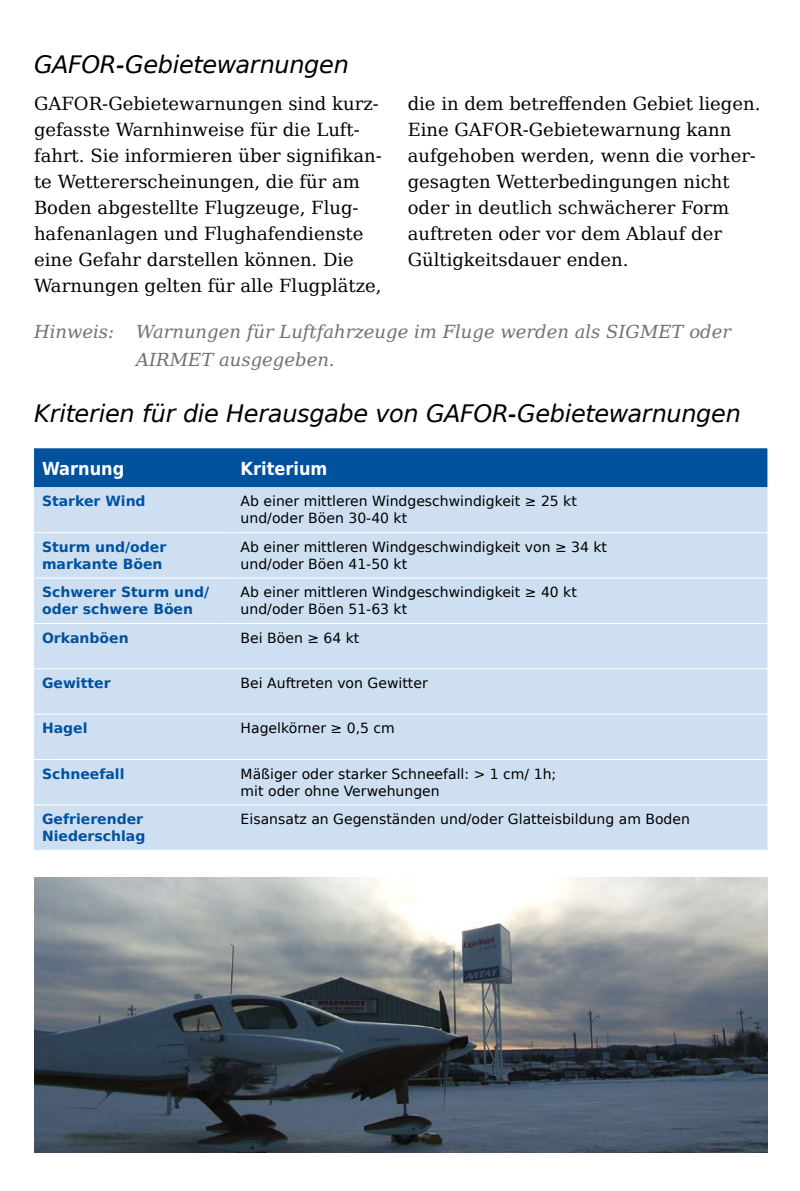
<style>
.page{position:relative;width:800px;height:1191px;background:#fff}
.page>*{position:absolute;margin:0;border:0;box-sizing:border-box;transform-origin:0 0}
.t1{font:italic 24px "DejaVu Sans";letter-spacing:-.015em;color:#000}
.t2{font:18px/26px "DejaVu Serif";color:#000}
.t3{font:italic 18px/28px "DejaVu Serif";color:#707172}
.t4{font:700 18px "DejaVu Sans Condensed";color:#fff}
.t5{font:14px/16.8px "DejaVu Sans";color:#000}
.t6{font:700 14px/16.8px "DejaVu Sans";color:#00519e}
</style>
<div class="page">
<div style="left:34px;top:448px;width:733px;height:39px;background:#00519e"></div>
<div style="left:34px;top:487px;width:733px;height:362px;background:#cddff1"></div>
<hr style="left:34px;top:532px;width:198px;height:1px;background:#fff">
<hr style="left:232px;top:532px;width:535px;height:1px;background:#fff">
<hr style="left:34px;top:577px;width:198px;height:1px;background:#fff">
<hr style="left:232px;top:577px;width:535px;height:1px;background:#fff">
<hr style="left:34px;top:623px;width:198px;height:1px;background:#fff">
<hr style="left:232px;top:623px;width:535px;height:1px;background:#fff">
<hr style="left:34px;top:668px;width:198px;height:1px;background:#fff">
<hr style="left:232px;top:668px;width:535px;height:1px;background:#fff">
<hr style="left:34px;top:713px;width:198px;height:1px;background:#fff">
<hr style="left:232px;top:713px;width:535px;height:1px;background:#fff">
<hr style="left:34px;top:759px;width:198px;height:1px;background:#fff">
<hr style="left:232px;top:759px;width:535px;height:1px;background:#fff">
<hr style="left:34px;top:804px;width:198px;height:1px;background:#fff">
<hr style="left:232px;top:804px;width:535px;height:1px;background:#fff">
<img style="left:34px;top:877px;width:733px;height:275px">
<h1 class="t1" style="left:34px;top:47px;width:316px">GAFOR-Gebietewarnungen</h1>
<p class="t2" style="left:407px;top:90px;width:354px">die in dem betreffenden Gebiet liegen.<br>Eine GAFOR-Gebietewarnung kann aufgehoben werden, wenn die vorher&shy;gesagten Wetterbedingungen nicht oder in deutlich schwächerer Form auftreten oder vor dem Ablauf der Gültigkeitsdauer enden.</p>
<p class="t2" style="left:34px;top:90px;width:349px">GAFOR-Gebietewarnungen sind kurz&shy;gefasste Warnhinweise für die Luft&shy;fahrt. Sie informieren über signifikan&shy;te Wettererscheinungen, die für am Boden abgestellte Flugzeuge, Flug&shy;hafenanlagen und Flughafendienste eine Gefahr darstellen können. Die Warnungen gelten für alle Flugplätze,</p>
<p class="t3" style="left:136px;top:317px;width:596px;text-indent:-102px">Hinweis: Warnungen für Luftfahrzeuge im Fluge werden als SIGMET oder<br>AIRMET ausgegeben.</p>
<h1 class="t1" style="left:34px;top:397px;width:708px">Kriterien für die Herausgabe von GAFOR-Gebietewarnungen</h1>
<p class="t4" style="left:42px;top:453px;width:84px">Warnung</p>
<p class="t4" style="left:240px;top:453px;width:88px">Kriterium</p>
<p class="t6" style="left:42px;top:493px;width:105px">Starker Wind</p>
<p class="t5" style="left:240px;top:493px;width:338px">Ab einer mittleren Windgeschwindigkeit ≥ 25 kt und/oder Böen 30-40 kt</p>
<p class="t6" style="left:42px;top:538px;width:126px">Sturm und/oder markante Böen</p>
<p class="t5" style="left:240px;top:538px;width:368px">Ab einer mittleren Windgeschwindigkeit von ≥ 34 kt und/oder Böen 41-50 kt</p>
<p class="t6" style="left:42px;top:583px;width:169px">Schwerer Sturm und/ oder schwere Böen</p>
<p class="t5" style="left:240px;top:583px;width:338px">Ab einer mittleren Windgeschwindigkeit ≥ 40 kt und/oder Böen 51-63 kt</p>
<p class="t6" style="left:42px;top:629px;width:88px">Orkanböen</p>
<p class="t5" style="left:240px;top:629px;width:120px">Bei Böen ≥ 64 kt</p>
<p class="t6" style="left:42px;top:674px;width:70px">Gewitter</p>
<p class="t5" style="left:240px;top:674px;width:188px">Bei Auftreten von Gewitter</p>
<p class="t6" style="left:42px;top:719px;width:47px">Hagel</p>
<p class="t5" style="left:240px;top:719px;width:156px">Hagelkörner ≥ 0,5 cm</p>
<p class="t6" style="left:42px;top:765px;width:84px">Schneefall</p>
<p class="t5" style="left:240px;top:765px;width:317px">Mäßiger oder starker Schneefall: &gt; 1 cm/ 1h; mit oder ohne Verwehungen</p>
<p class="t6" style="left:42px;top:810px;width:105px">Gefrierender<br>Niederschlag</p>
<p class="t5" style="left:240px;top:810px;width:451px">Eisansatz an Gegenständen und/oder Glatteisbildung am Boden</p>
</div>
